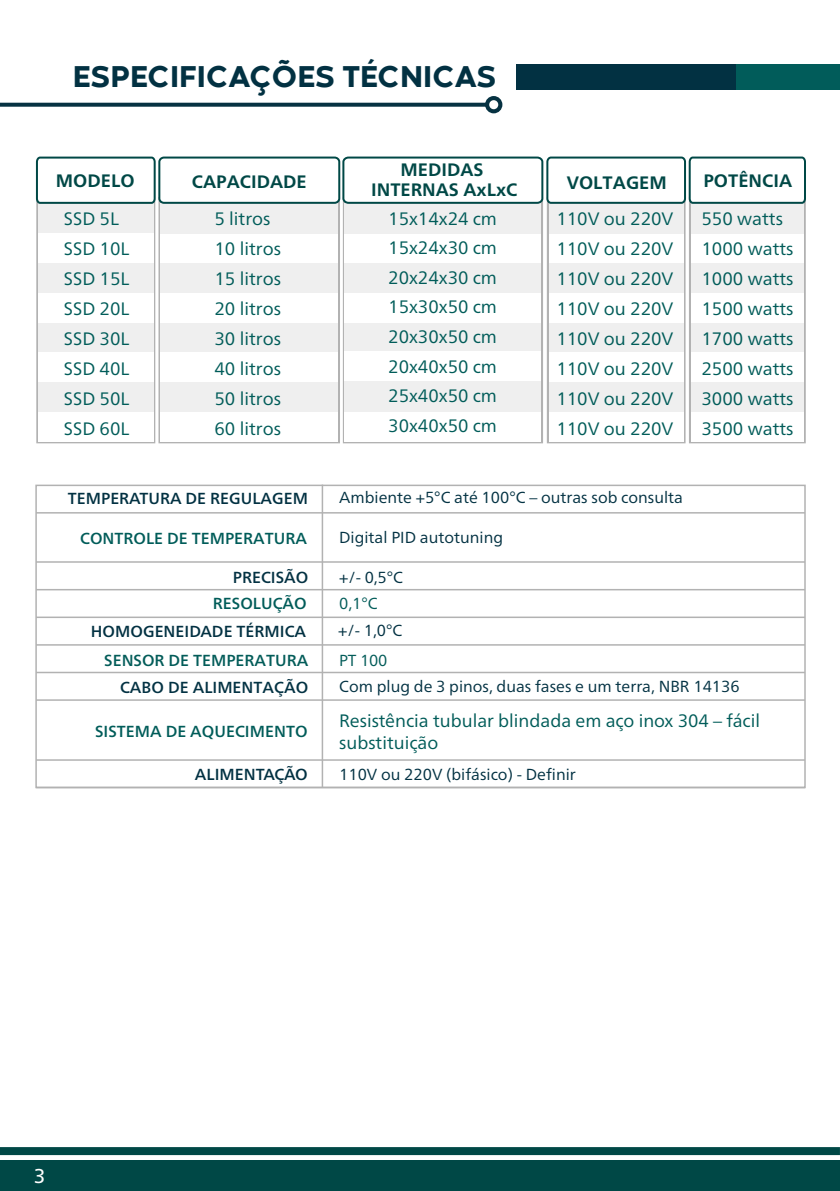
<style>
.page{position:relative;width:840px;height:1191px;background:#fff}
.page>*{position:absolute;margin:0;border:0;box-sizing:border-box;transform-origin:0 0}
.t1{font:800 31px "Codec Warm Trial";color:#023142}
.t2{font:20px "Frutiger Neue LT";color:#fff}
.t3{font:18px/30px "Frutiger Neue LT";color:#005c59}
.t4{font:700 18px/20px "Frutiger Neue LT";color:#004846;text-align:center}
.t5{font:16px "Frutiger Neue LT";color:#033243}
.t6{font:500 16px "Frutiger Neue LT";color:#023142}
.t7{font:500 16px "Frutiger Neue LT";color:#005c59}
.t8{font:16px "Frutiger Neue LT";color:#023142}
.t9{font:500 16px "Frutiger Neue LT";color:#035c59}
.t10{font:500 16px "Frutiger Neue LT";color:#033243}
.t11{font:16px "Frutiger Neue LT";color:#035c59}
.t12{font:500 16px "Frutiger Neue LT";color:#043243}
</style>
<div class="page">
<div style="left:0;top:1160px;width:839px;height:31px;background:#004846"></div>
<div style="left:0;top:1147px;width:839px;height:8px;background:#004846"></div>
<svg style="left:0;top:103px;width:485px;height:4px;background:#18414f"></svg>
<div style="left:485px;top:96px;width:17px;height:17px;background:#063242;border-radius:50%"></div>
<div style="left:489px;top:100px;width:9px;height:9px;background:#fff;border-radius:50%"></div>
<div style="left:516px;top:64px;width:323px;height:25px;background:#023142"></div>
<div style="left:736px;top:64px;width:103px;height:25px;background:#015c5a"></div>
<div style="left:36px;top:199px;width:119px;height:244px;border:4px solid #b2b2b2"></div>
<div style="left:38px;top:203px;width:115px;height:30px;background:#efefef"></div>
<svg style="left:35px;top:156px;width:121px;height:49px"></svg>
<div style="left:38px;top:263px;width:115px;height:30px;background:#efefef"></div>
<div style="left:38px;top:320px;width:115px;height:32px;background:#efefef"></div>
<div style="left:38px;top:233px;width:115px;height:30px;background:#fff"></div>
<div style="left:38px;top:293px;width:115px;height:29px;background:#fff"></div>
<div style="left:38px;top:379px;width:115px;height:33px;background:#efefef"></div>
<div style="left:38px;top:352px;width:115px;height:30px;background:#fff"></div>
<div style="left:38px;top:412px;width:115px;height:29px;background:#fff"></div>
<div style="left:158px;top:197px;width:182px;height:246px;border:4px solid #b2b2b2"></div>
<div style="left:160px;top:263px;width:178px;height:30px;background:#efefef"></div>
<div style="left:160px;top:233px;width:178px;height:30px;background:#fff"></div>
<div style="left:160px;top:322px;width:178px;height:30px;background:#efefef"></div>
<div style="left:160px;top:293px;width:178px;height:29px;background:#fff"></div>
<div style="left:160px;top:381px;width:178px;height:31px;background:#efefef"></div>
<div style="left:160px;top:352px;width:178px;height:29px;background:#fff"></div>
<div style="left:160px;top:412px;width:178px;height:29px;background:#fff"></div>
<div style="left:160px;top:203px;width:178px;height:30px;background:#efefef"></div>
<div style="left:159px;top:158px;width:180px;height:45px;background:#fff;border-radius:5px"></div>
<div style="left:158px;top:157px;width:182px;height:47px;border:2px solid #004846;border-radius:5px"></div>
<div style="left:688px;top:197px;width:117px;height:246px;border:4px solid #b2b2b2"></div>
<div style="left:690px;top:263px;width:113px;height:30px;background:#efefef"></div>
<div style="left:690px;top:233px;width:113px;height:30px;background:#fff"></div>
<div style="left:690px;top:322px;width:113px;height:30px;background:#efefef"></div>
<div style="left:690px;top:293px;width:113px;height:29px;background:#fff"></div>
<div style="left:690px;top:381px;width:113px;height:31px;background:#efefef"></div>
<div style="left:690px;top:352px;width:113px;height:29px;background:#fff"></div>
<div style="left:690px;top:412px;width:113px;height:29px;background:#fff"></div>
<div style="left:690px;top:203px;width:113px;height:30px;background:#efefef"></div>
<svg style="left:688px;top:156px;width:118px;height:49px"></svg>
<div style="left:546px;top:197px;width:139px;height:246px;border:4px solid #b2b2b2"></div>
<div style="left:548px;top:263px;width:135px;height:30px;background:#efefef"></div>
<div style="left:548px;top:233px;width:135px;height:30px;background:#fff"></div>
<div style="left:548px;top:322px;width:135px;height:30px;background:#efefef"></div>
<div style="left:548px;top:293px;width:135px;height:29px;background:#fff"></div>
<div style="left:548px;top:382px;width:135px;height:30px;background:#efefef"></div>
<div style="left:548px;top:352px;width:135px;height:30px;background:#fff"></div>
<div style="left:548px;top:412px;width:135px;height:29px;background:#fff"></div>
<div style="left:548px;top:203px;width:135px;height:30px;background:#efefef"></div>
<div style="left:547px;top:158px;width:137px;height:45px;background:#fff;border-radius:4px"></div>
<div style="left:546px;top:157px;width:139px;height:47px;border:2px solid #004846;border-radius:4px"></div>
<div style="left:342px;top:197px;width:200px;height:246px;border:4px solid #b2b2b2"></div>
<div style="left:344px;top:263px;width:196px;height:30px;background:#efefef"></div>
<div style="left:344px;top:233px;width:196px;height:30px;background:#fff"></div>
<div style="left:344px;top:322px;width:196px;height:30px;background:#efefef"></div>
<div style="left:344px;top:293px;width:196px;height:29px;background:#fff"></div>
<div style="left:344px;top:381px;width:196px;height:30px;background:#efefef"></div>
<div style="left:344px;top:352px;width:196px;height:29px;background:#fff"></div>
<div style="left:344px;top:412px;width:196px;height:29px;background:#fff"></div>
<div style="left:344px;top:203px;width:196px;height:30px;background:#efefef"></div>
<div style="left:343px;top:158px;width:199px;height:45px;background:#fff;border-radius:5px"></div>
<div style="left:342px;top:157px;width:201px;height:47px;border:2px solid #004846;border-radius:5px"></div>
<div style="left:35px;top:484px;width:770px;height:304px;border:2px solid #b2b2b2"></div>
<hr style="left:36px;top:786px;width:768px;height:2px;background:#b2b2b2">
<hr style="left:36px;top:759px;width:768px;height:1px;background:#b2b2b2">
<hr style="left:36px;top:699px;width:768px;height:2px;background:#b2b2b2">
<hr style="left:36px;top:644px;width:768px;height:1px;background:#b2b2b2">
<hr style="left:36px;top:672px;width:768px;height:1px;background:#b2b2b2">
<hr style="left:36px;top:616px;width:768px;height:2px;background:#b2b2b2">
<hr style="left:36px;top:589px;width:768px;height:1px;background:#b2b2b2">
<hr style="left:36px;top:561px;width:768px;height:2px;background:#b2b2b2">
<hr style="left:36px;top:512px;width:768px;height:1px;background:#b2b2b2">
<hr style="left:321px;top:484px;width:2px;height:303px;background:#b2b2b2">
<h1 class="t1" style="left:73px;top:56px;width:425px">ESPECIFICAÇÕES TÉCNICAS</h1>
<p class="t4" style="left:56px;top:170px;width:80px">MODELO</p>
<p class="t3" style="left:64px;top:203px;width:67px">SSD 5L<br>SSD 10L<br>SSD 15L<br>SSD 20L<br>SSD 30L<br>SSD 40L<br>SSD 50L<br>SSD 60L</p>
<p class="t4" style="left:192px;top:172px;width:116px">CAPACIDADE</p>
<p class="t3" style="left:214px;top:203px;width:68px">5 litros<br>10 litros<br>15 litros<br>20 litros<br>30 litros<br>40 litros<br>50 litros<br>60 litros</p>
<p class="t4" style="left:371px;top:160px;width:148px">MEDIDAS<br>INTERNAS AxLxC</p>
<p class="t3" style="left:388px;top:203px;width:110px;text-align:justify">15x14x24 cm 15x24x30 cm 20x24x30 cm 15x30x50 cm 20x30x50 cm 20x40x50 cm 25x40x50 cm 30x40x50 cm</p>
<p class="t4" style="left:566px;top:172px;width:101px">VOLTAGEM</p>
<p class="t4" style="left:703px;top:170px;width:90px">POTÊNCIA</p>
<p class="t3" style="left:701px;top:203px;width:93px">550 watts<br>1000 watts<br>1000 watts<br>1500 watts<br>1700 watts<br>2500 watts<br>3000 watts<br>3500 watts</p>
<p class="t3" style="left:556px;top:203px;width:119px;text-align:justify">110V ou 220V 110V ou 220V 110V ou 220V 110V ou 220V 110V ou 220V 110V ou 220V 110V ou 220V 110V ou 220V</p>
<p class="t6" style="left:68px;top:489px;width:241px">TEMPERATURA DE REGULAGEM</p>
<p class="t5" style="left:339px;top:488px;width:345px">Ambiente +5°C até 100°C – outras sob consulta</p>
<p class="t7" style="left:80px;top:529px;width:228px">CONTROLE DE TEMPERATURA</p>
<p class="t5" style="left:339px;top:528px;width:165px">Digital PID autotuning</p>
<p class="t12" style="left:233px;top:568px;width:77px">PRECISÃO</p>
<p class="t8" style="left:339px;top:568px;width:65px">+/- 0,5°C</p>
<p class="t7" style="left:213px;top:594px;width:95px">RESOLUÇÃO</p>
<p class="t11" style="left:339px;top:594px;width:40px">0,1°C</p>
<p class="t6" style="left:91px;top:622px;width:217px">HOMOGENEIDADE TÉRMICA</p>
<p class="t8" style="left:338px;top:620px;width:66px">+/- 1,0°C</p>
<p class="t9" style="left:104px;top:650px;width:205px">SENSOR DE TEMPERATURA</p>
<p class="t11" style="left:339px;top:650px;width:50px">PT 100</p>
<p class="t10" style="left:120px;top:678px;width:190px">CABO DE ALIMENTAÇÃO</p>
<p class="t5" style="left:339px;top:676px;width:401px">Com plug de 3 pinos, duas fases e um terra, NBR 14136</p>
<p class="t7" style="left:95px;top:722px;width:214px">SISTEMA DE AQUECIMENTO</p>
<p class="t3" style="left:339px;top:710px;width:422px;line-height:21.6px">Resistência tubular blindada em aço inox 304 – fácil substituição</p>
<p class="t6" style="left:195px;top:765px;width:114px">ALIMENTAÇÃO</p>
<p class="t8" style="left:339px;top:765px;width:238px">110V ou 220V (bifásico) - Definir</p>
<p class="t2" style="left:34px;top:1164px;width:13px">3</p>
</div>
